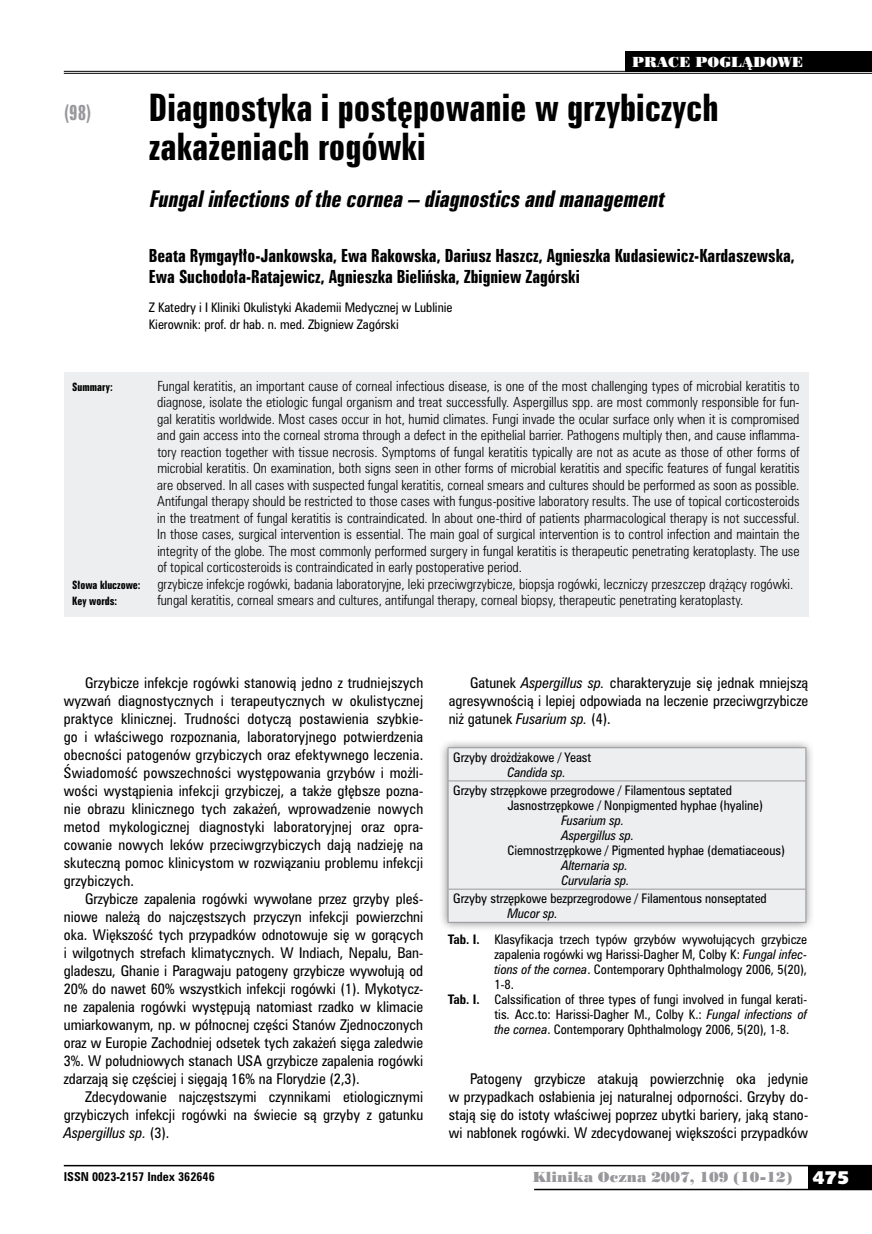
<style>
.page{position:relative;width:872px;height:1234px;background:#fff}
.page>*{position:absolute;margin:0;border:0;box-sizing:border-box;transform-origin:0 0}
.t1{font:34.5px/39px "Zurich Bd X Cn PL";color:#000}
.t2{font:italic 21px "Zurich Bd X Cn PL";color:#000}
.t3{font:19.5px "Zurich Bd X Cn PL";color:#98989c;scale:.9 1}
.t4{font:16.5px/21px "Zurich Bd X Cn PL";color:#000}
.t5{font:13.5px/18px "Zurich Cn PL";color:#000;text-align:justify}
.t6{font:13.5px "Poster Bodoni PL";color:#98989c}
.t7{font:13.5px "Poster Bodoni PL";color:#fff}
.t8{font:12.75px/16.5px "Zurich Lt Cn PL";color:#000;text-align:justify}
.t9{font:12px/16.5px "Zurich Cn PL";color:#000}
.t10{font:italic 12px/15px "Zurich Cn PL";color:#000}
.t11{font:700 11.25px "Zurich Cn PL";color:#000}
.t12{font:10.5px "Zurich Bd X Cn PL";color:#000}
.s1{font-style:italic}
.s2{font-weight:700}
.s3{font-family:"Humanst 531 U Blk PL";font-size:18px;color:#fff}
</style>
<div class="page">
<div style="left:808px;top:1165px;width:64px;height:24px;background:#000"></div>
<hr style="left:64px;top:1164px;width:808px;height:2px;background:#000">
<hr style="left:534px;top:1188px;width:338px;height:1px;background:#000">
<div style="left:64px;top:372px;width:744px;height:244px;background:#edeeef"></div>
<hr style="left:64px;top:71px;width:808px;height:1px;background:#000">
<hr style="left:64px;top:73px;width:808px;height:1px;background:#000">
<div style="left:625px;top:51px;width:247px;height:21px;background:#000"></div>
<div style="left:438px;top:738px;width:377px;height:193px;background:#000;opacity:.45"></div>
<div style="left:449px;top:748px;width:356px;height:173px;background:#edeeef"></div>
<hr style="left:448px;top:747px;width:358px;height:1px;background:#98989c">
<hr style="left:448px;top:748px;width:1px;height:32px;background:#98989c">
<hr style="left:805px;top:748px;width:1px;height:32px;background:#98989c">
<hr style="left:448px;top:780px;width:358px;height:1px;background:#98989c">
<hr style="left:448px;top:781px;width:1px;height:107px;background:#98989c">
<hr style="left:805px;top:781px;width:1px;height:107px;background:#98989c">
<hr style="left:448px;top:888px;width:358px;height:1px;background:#98989c">
<hr style="left:448px;top:889px;width:1px;height:32px;background:#98989c">
<hr style="left:805px;top:889px;width:1px;height:32px;background:#98989c">
<hr style="left:448px;top:921px;width:358px;height:1px;background:#98989c">
<h3 class="t3" style="left:64px;top:100px;width:32px">(98)</h3>
<p class="t7" style="left:632px;top:53px;width:173px">PRACE POGLĄDOWE</p>
<h1 class="t1" style="left:149px;top:88px;width:571px">Diagnostyka i postępowanie w grzybiczych zakażeniach rogówki</h1>
<h2 class="t2" style="left:149px;top:185px;width:521px">Fungalinfectionsofthe cornea– diagnosticsandmanagement</h2>
<p class="t4" style="left:149px;top:245px;width:647px">Beata Rymgayłło-Jankowska, Ewa Rakowska, Dariusz Haszcz, Agnieszka Kudasiewicz-Kardaszewska,<br>Ewa Suchodoła-Ratajewicz, Agnieszka Bielińska, Zbigniew Zagórski</p>
<p class="t9" style="left:149px;top:299px;width:305px">Z Katedry i I Kliniki Okulistyki Akademii Medycznej w Lublinie<br>Kierownik: prof. dr hab. n. med. Zbigniew Zagórski</p>
<p class="t12" style="left:72px;top:379px;width:42px">Summary:</p>
<p class="t8" style="left:157px;top:377px;width:644px">Fungal keratitis, an important cause of corneal infectious disease, is one of the most challenging types of microbial keratitis to diagnose, isolate the etiologic fungal organism and treat successfully. Aspergillus spp. are most commonly responsible for fun&shy;gal keratitis worldwide. Most cases occur in hot, humid climates. Fungi invade the ocular surface only when it is compromised and gain access into the corneal stroma through a defect in the epithelial barrier. Pathogens multiply then, and cause inflamma&shy;tory reaction together with tissue necrosis. Symptoms of fungal keratitis typically are not as acute as those of other forms of microbial keratitis. On examination, both signs seen in other forms of microbial keratitis and specific features of fungal keratitis are observed. In all cases with suspected fungal keratitis, corneal smears and cultures should be performed as soon as possible.<br>Antifungal therapy should be restricted to those cases with fungus-positive laboratory results. The use of topical corticosteroids in the treatment of fungal keratitis is contraindicated. In about one-third of patients pharmacological therapy is not successful.<br>In those cases, surgical intervention is essential. The main goal of surgical intervention is to control infection and maintain the integrity of the globe. The most commonly performed surgery in fungal keratitis is therapeutic penetrating keratoplasty. The use of topical corticosteroids is contraindicated in early postoperative period.</p>
<p class="t12" style="left:72px;top:577px;width:70px">Słowa kluczowe:</p>
<p class="t8" style="left:157px;top:575px;width:637px">grzybicze infekcje rogówki, badania laboratoryjne, leki przeciwgrzybicze, biopsja rogówki, leczniczy przeszczep drążący rogówki.</p>
<p class="t12" style="left:72px;top:594px;width:46px">Key words:</p>
<p class="t8" style="left:157px;top:591px;width:587px">fungal keratitis, corneal smears and cultures, antifungal therapy, corneal biopsy, therapeutic penetrating keratoplasty.</p>
<p class="t5" style="left:64px;top:673px;width:361px;text-indent:21px">Grzybicze infekcje rogówki stanowią jedno z trudniejszych wyzwań diagnostycznych i terapeutycznych w okulistycznej praktyce klinicznej. Trudności dotyczą postawienia szybkie&shy;go i właściwego rozpoznania, laboratoryjnego potwierdzenia obecności patogenów grzybiczych oraz efektywnego leczenia.<br>Świadomość powszechności występowania grzybów i możli&shy;wości wystąpienia infekcji grzybiczej, a także głębsze pozna&shy;nie obrazu klinicznego tych zakażeń, wprowadzenie nowych metod mykologicznej diagnostyki laboratoryjnej oraz opra&shy;cowanie nowych leków przeciwgrzybiczych dają nadzieję na skuteczną pomoc klinicystom w rozwiązaniu problemu infekcji grzybiczych.</p>
<p class="t5" style="left:64px;top:889px;width:361px;text-indent:21px">Grzybicze zapalenia rogówki wywołane przez grzyby pleś&shy;niowe należą do najczęstszych przyczyn infekcji powierzchni oka. Większość tych przypadków odnotowuje się w gorących i wilgotnych strefach klimatycznych. W Indiach, Nepalu, Ban&shy;gladeszu, Ghanie i Paragwaju patogeny grzybicze wywołują od 20% do nawet 60% wszystkich infekcji rogówki (1). Mykotycz&shy;ne zapalenia rogówki występują natomiast rzadko w klimacie umiarkowanym, np. w północnej części Stanów Zjednoczonych oraz w Europie Zachodniej odsetek tych zakażeń sięga zaledwie 3%. W południowych stanach USA grzybicze zapalenia rogówki zdarzają się częściej i sięgają 16% na Florydzie (2,3).</p>
<p class="t5" style="left:64px;top:1087px;width:361px;text-indent:21px">Zdecydowanie najczęstszymi czynnikami etiologicznymi grzybiczych infekcji rogówki na świecie są grzyby z gatunku <span class="s1">Aspergillus sp.</span> (3).</p>
<p class="t5" style="left:449px;top:673px;width:361px;text-indent:21px">Gatunek <span class="s1">Aspergillus sp.</span> charakteryzuje się jednak mniejszą agresywnością i lepiej odpowiada na leczenie przeciwgrzybicze niż gatunek <span class="s1">Fusarium sp.</span> (4).</p>
<p class="t9" style="left:453px;top:748px;width:139px">Grzyby drożdżakowe / Yeast</p>
<p class="t10" style="left:507px;top:764px;width:60px">Candida sp.</p>
<p class="t9" style="left:507px;top:782px;width:257px;line-height:15px;text-indent:-54px">Grzyby strzępkowe przegrodowe / Filamentous septated<br>Jasnostrzępkowe / Nonpigmented hyphae (hyaline)</p>
<p class="t10" style="left:561px;top:812px;width:74px">Fusarium sp.<br>Aspergillus sp.</p>
<p class="t9" style="left:507px;top:841px;width:279px">Ciemnostrzępkowe / Pigmented hyphae (dematiaceous)</p>
<p class="t10" style="left:561px;top:857px;width:70px">Alternaria sp.<br>Curvularia sp.</p>
<p class="t9" style="left:453px;top:889px;width:315px">Grzyby strzępkowe bezprzegrodowe / Filamentous nonseptated</p>
<p class="t9" style="left:448px;top:900px;width:361px;line-height:25.8px;text-indent:60px"><span class="s1">Mucor sp.<br></span><span class="s2">Tab. I.</span> Klasyfikacja trzech typów grzybów wywołujących grzybicze</p>
<p class="t9" style="left:494px;top:945px;width:314px">zapalenia rogówki wg Harissi-Dagher M, Colby K: <span class="s1">Fungal infec-</span></p>
<p class="t9" style="left:494px;top:960px;width:314px"><span class="s1">tions of the cornea</span>. Contemporary Ophthalmology 2006, 5(20),</p>
<p class="t9" style="left:494px;top:975px;width:21px">1-8.</p>
<p class="t9" style="left:448px;top:990px;width:361px"><span class="s2">Tab. I.</span> Calssification of three types of fungi involved in fungal kerati-</p>
<p class="t9" style="left:494px;top:1005px;width:314px">tis. Acc.to: Harissi-Dagher M., Colby K.: <span class="s1">Fungal infections of</span></p>
<p class="t9" style="left:494px;top:1020px;width:296px"><span class="s1">the cornea</span>. Contemporary Ophthalmology 2006, 5(20), 1-8.</p>
<p class="t5" style="left:449px;top:1069px;width:361px;text-indent:21px">Patogeny grzybicze atakują powierzchnię oka jedynie w przypadkach osłabienia jej naturalnej odporności. Grzyby do&shy;stają się do istoty właściwej poprzez ubytki bariery, jaką stano&shy;wi nabłonek rogówki. W zdecydowanej większości przypadków</p>
<p class="t11" style="left:64px;top:1168px;width:152px">ISSN 0023-2157 Index 362646</p>
<p class="t6" style="left:532px;top:1168px;width:318px">Klinika Oczna 2007, 109 (10-12) <span class="s3">475</span></p>
</div>
